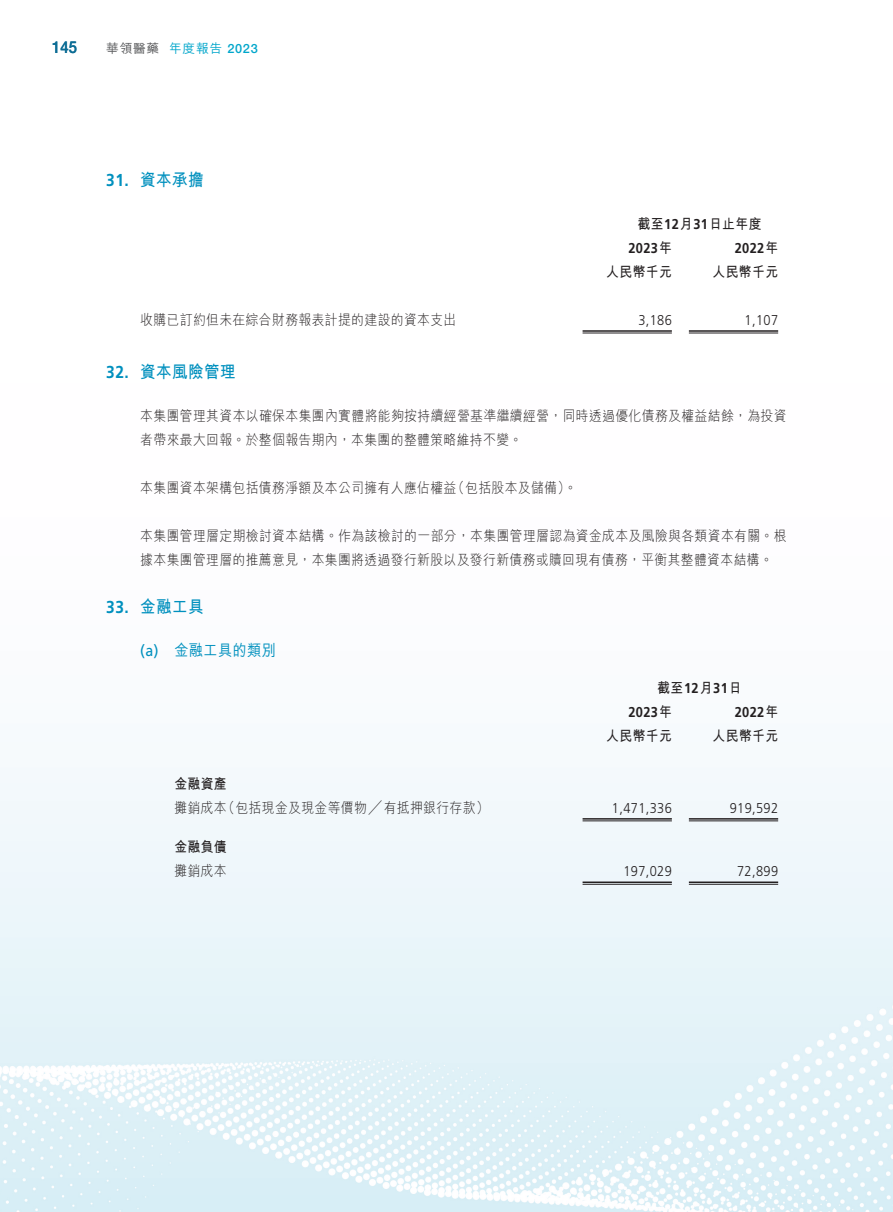
<style>
.page{position:relative;width:893px;height:1212px;background:#fff}
.page>*{position:absolute;margin:0;border:0;box-sizing:border-box;transform-origin:0 0}
.t1{font:700 17.25px "M Hei HK";letter-spacing:.03em;color:#0090be;scale:.9 1}
.t2{font:700 17.25px "Frutiger LT Std";color:#0090be;scale:.9 1}
.t3{font:500 16.5px "Helvetica Neue LT Std";color:#0d6d95;scale:.9 1}
.t4{font:500 15.75px "M Hei HK";letter-spacing:.03em;color:#0090be;scale:.9 1}
.t5{font:15.75px "Frutiger LT Std";color:#0090be;scale:.9 1}
.t6{font:300 14.25px/24px "M Hei HK";letter-spacing:.03em;color:#231f20;scale:.9 1}
.t7{font:700 14.25px "M Hei HK";letter-spacing:.03em;color:#231f20;scale:.9 1}
.t8{font:300 14.25px "Frutiger LT Std";letter-spacing:.03em;color:#231f20;scale:.9 1}
.t9{font:700 14.25px "Frutiger LT Std";letter-spacing:.03em;color:#231f20;scale:.9 1}
.t10{font:500 12.75px "M Hei HK";color:#00a6cb}
.t11{font:500 12.75px "M Hei HK";color:#57585a}
.s1{font-family:"Helvetica Neue LT Std"}
.s2{font-family:"Frutiger LT Std"}
.s3{font-family:"M Hei HK"}
</style>
<div class="page">
<img style="left:0;top:330px;width:893px;height:882px">
<hr style="left:583px;top:330px;width:89px;height:2px;background:#231f20">
<hr style="left:583px;top:333px;width:89px;height:1px;background:#231f20">
<hr style="left:689px;top:330px;width:89px;height:2px;background:#231f20">
<hr style="left:689px;top:333px;width:89px;height:1px;background:#231f20">
<hr style="left:583px;top:818px;width:89px;height:1px;background:#231f20">
<hr style="left:583px;top:820px;width:89px;height:1px;background:#231f20">
<hr style="left:689px;top:818px;width:89px;height:1px;background:#231f20">
<hr style="left:689px;top:820px;width:89px;height:1px;background:#231f20">
<hr style="left:583px;top:881px;width:89px;height:2px;background:#231f20">
<hr style="left:583px;top:884px;width:89px;height:1px;background:#231f20">
<hr style="left:689px;top:881px;width:89px;height:2px;background:#231f20">
<hr style="left:689px;top:884px;width:89px;height:1px;background:#231f20">
<p class="t3" style="left:52px;top:37px;width:29px">145</p>
<p class="t11" style="left:106px;top:39px;width:55px">華領醫藥</p>
<p class="t10" style="left:169px;top:39px;width:90px">年度報告 <span class="s1">2023</span></p>
<p class="t2" style="left:106px;top:169px;width:26px">31.</p>
<p class="t1" style="left:140px;top:167px;width:72px">資本承擔</p>
<p class="t7" style="left:637px;top:213px;width:139px">截至<span class="s2">12</span>月<span class="s2">31</span>日止年度</p>
<p class="t9" style="left:735px;top:240px;width:50px">2022<span class="s3">年</span></p>
<p class="t9" style="left:628px;top:240px;width:50px">2023<span class="s3">年</span></p>
<p class="t7" style="left:606px;top:261px;width:74px">人民幣千元</p>
<p class="t7" style="left:713px;top:261px;width:74px">人民幣千元</p>
<p class="t2" style="left:106px;top:361px;width:26px">32.</p>
<p class="t2" style="left:106px;top:597px;width:26px">33.</p>
<p class="t6" style="left:140px;top:308px;width:353px">收購已訂約但未在綜合財務報表計提的建設的資本支出</p>
<p class="t1" style="left:140px;top:359px;width:107px">資本風險管理</p>
<p class="t8" style="left:638px;top:312px;width:39px">3,186</p>
<p class="t8" style="left:745px;top:312px;width:39px">1,107</p>
<p class="t6" style="left:140px;top:403px;width:720px">本集團管理其資本以確保本集團內實體將能夠按持續經營基準繼續經營，同時透過優化債務及權益結餘，為投資者帶來最大回報。於整個報告期內，本集團的整體策略維持不變。</p>
<p class="t6" style="left:452px;top:475px;width:140px">（包括股本及儲備。(</p>
<p class="t6" style="left:140px;top:475px;width:353px">本集團資本架構包括債務淨額及本公司擁有人應佔權益</p>
<p class="t6" style="left:140px;top:523px;width:720px">本集團管理層定期檢討資本結構。作為該檢討的一部分，本集團管理層認為資金成本及風險與各類資本有關。根據本集團管理層的推薦意見，本集團將透過發行新股以及發行新債務或贖回現有債務，平衡其整體資本結構。</p>
<p class="t1" style="left:140px;top:594px;width:72px">金融工具</p>
<p class="t5" style="left:140px;top:641px;width:22px">a( )</p>
<p class="t4" style="left:174px;top:639px;width:114px">金融工具的類別</p>
<p class="t7" style="left:657px;top:677px;width:95px">截至<span class="s2">12</span>月<span class="s2">31</span>日</p>
<p class="t9" style="left:735px;top:703px;width:50px">2022<span class="s3">年</span></p>
<p class="t9" style="left:628px;top:703px;width:50px">2023<span class="s3">年</span></p>
<p class="t7" style="left:606px;top:725px;width:74px">人民幣千元</p>
<p class="t7" style="left:713px;top:725px;width:74px">人民幣千元</p>
<p class="t7" style="left:174px;top:773px;width:60px">金融資產</p>
<p class="t6" style="left:222px;top:795px;width:298px">（包括現金及現金等價物╱有抵押銀行存款(</p>
<p class="t6" style="left:174px;top:795px;width:60px">攤銷成本</p>
<p class="t7" style="left:174px;top:837px;width:60px">金融負債</p>
<p class="t8" style="left:612px;top:800px;width:68px">1,471,336</p>
<p class="t8" style="left:730px;top:800px;width:55px">919,592</p>
<p class="t6" style="left:174px;top:859px;width:60px">攤銷成本</p>
<p class="t8" style="left:623px;top:863px;width:55px">197,029</p>
<p class="t8" style="left:737px;top:863px;width:47px">72,899</p>
</div>
